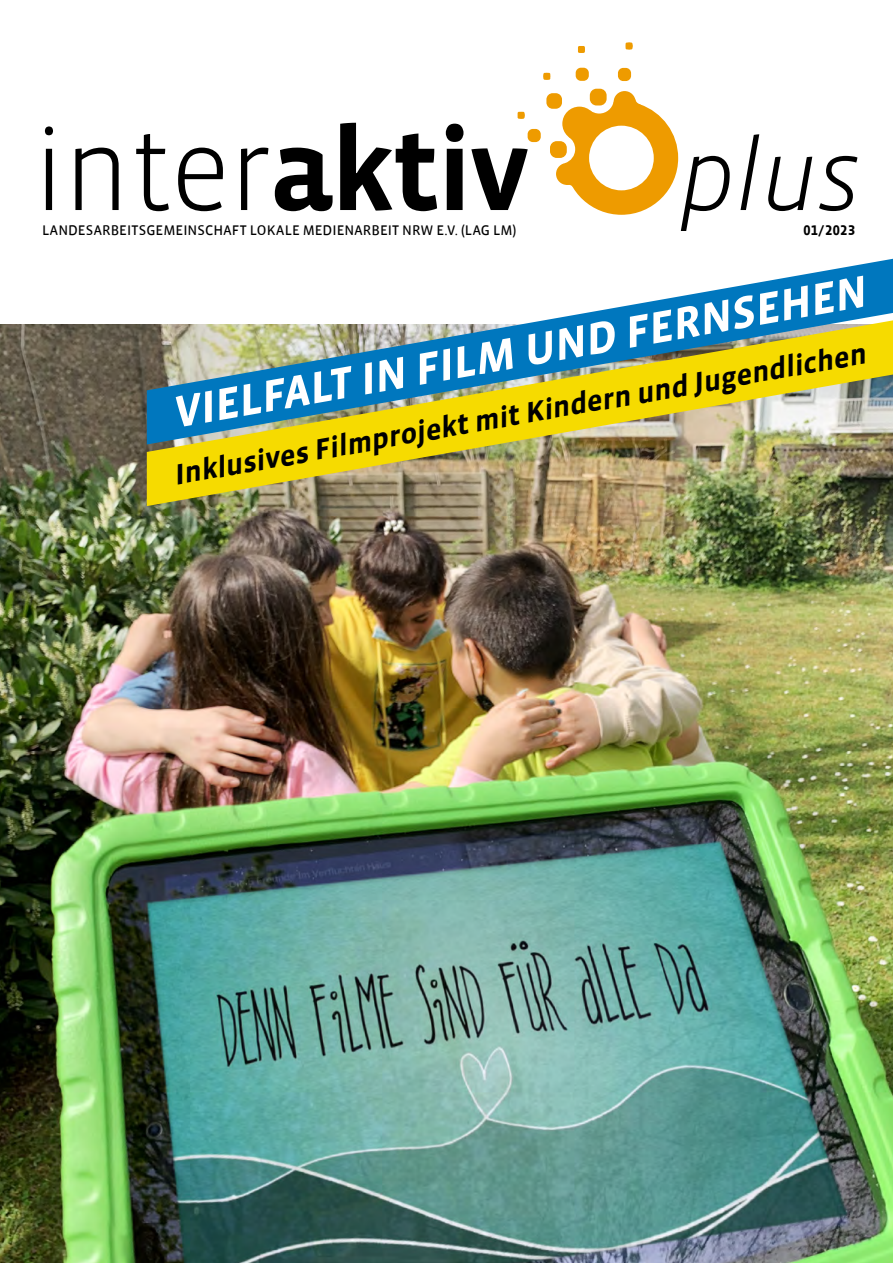
<style>
.page{position:relative;width:893px;height:1263px;background:#fff}
.page>*{position:absolute;margin:0;border:0;box-sizing:border-box;transform-origin:0 0}
.t1{font:300 117.3px "Vista Sans Alt";letter-spacing:-.02em;color:#000}
.t2{font:italic 300 101.7px "Vista Sans";color:#000}
.t3{font:italic 700 45.45px "Vista Sans";color:#fff}
.t4{font:italic 700 29.55px "Vista Sans";color:#000}
.t5{font:14.25px "Vista Sans Reg";letter-spacing:.01em;color:#000}
.t6{font:700 14.25px "Vista Sans Alt";letter-spacing:.03em;color:#000}
.s1{font-family:"Vista Sans";font-weight:700}
</style>
<div class="page">
<img style="left:0;top:325px;width:893px;height:938px">
<svg style="left:546px;top:259px;width:347px;height:61px"></svg>
<img style="left:147px;top:320px;width:746px;height:186px">
<svg style="left:507px;top:169px;width:9px;height:25px"></svg>
<div style="left:556px;top:163px;width:22px;height:22px;background:#ee9b00;border-radius:50%"></div>
<div style="left:614px;top:91px;width:22px;height:22px;background:#ee9b00;border-radius:50%"></div>
<svg style="left:562px;top:107px;width:34px;height:34px"></svg>
<svg style="left:565px;top:97px;width:113px;height:118px"></svg>
<div style="left:590px;top:89px;width:17px;height:16px;background:#ee9b00;border-radius:7px"></div>
<div style="left:546px;top:93px;width:16px;height:16px;background:#ee9b00;border-radius:6px"></div>
<div style="left:550px;top:141px;width:17px;height:17px;background:#ee9b00;border-radius:7px"></div>
<div style="left:576px;top:68px;width:13px;height:13px;background:#ee9b00;border-radius:5px"></div>
<div style="left:618px;top:68px;width:13px;height:13px;background:#ee9b00;border-radius:5px"></div>
<div style="left:543px;top:73px;width:7px;height:7px;background:#ee9b00"></div>
<div style="left:578px;top:46px;width:7px;height:7px;background:#ee9b00"></div>
<svg style="left:626px;top:43px;width:6px;height:6px"></svg>
<div style="left:518px;top:112px;width:6px;height:7px;background:#ee9b00"></div>
<div style="left:528px;top:129px;width:13px;height:13px;background:#ee9b00;border-radius:5px"></div>
<h1 class="t1" style="left:33px;top:111px;width:498px">inter<span class="s1">aktiv</span></h1>
<h2 class="t2" style="left:678px;top:124px;width:185px">plus</h2>
<p class="t5" style="left:42px;top:223px;width:476px">LANDESARBEITSGEMEINSCHAFT LOKALE MEDIENARBEIT NRW E.V. (LAG LM)</p>
<p class="t6" style="left:803px;top:223px;width:53px">01/2023</p>
<h3 class="t3" style="left:168px;top:390px;width:704px;rotate:-10deg">VIELFALT IN FILM UND FERNSEHEN</h3>
<h3 class="t4" style="left:171px;top:460px;width:703px;rotate:-10deg">Inklusives Filmprojekt mit Kindern und Jugendlichen</h3>
</div>
